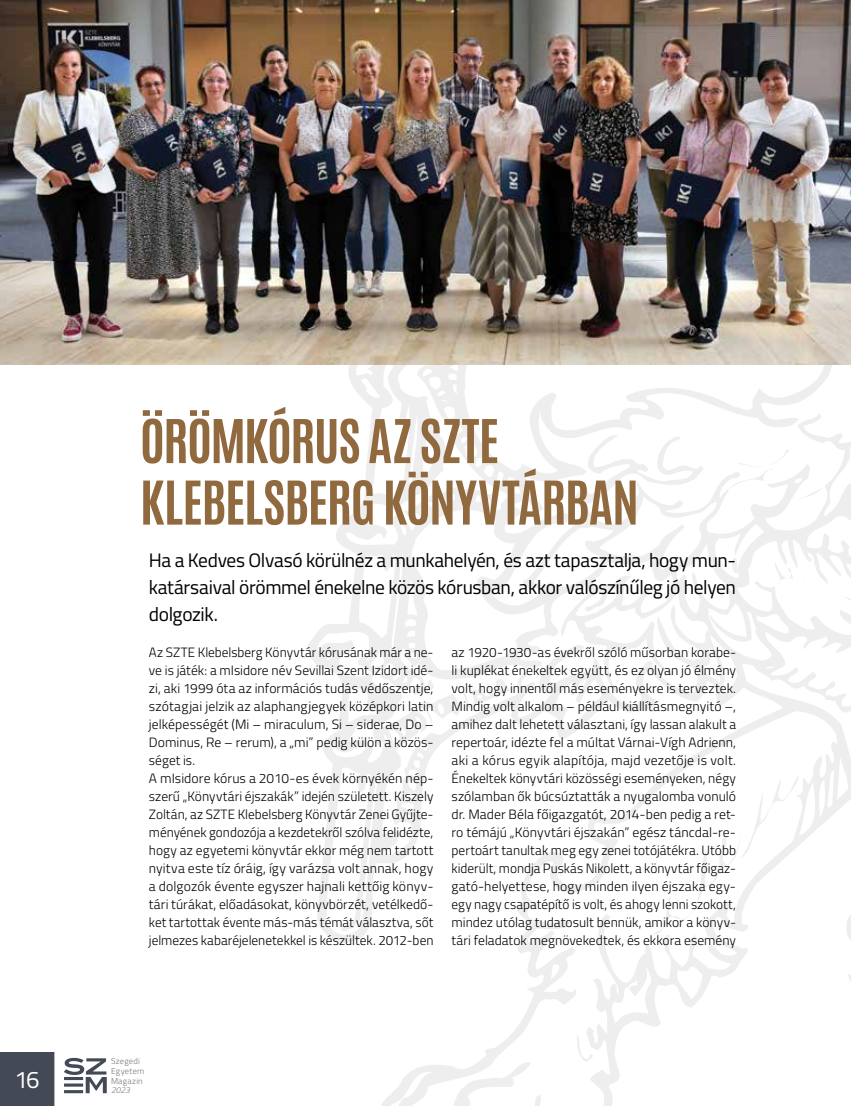
<style>
.page{position:relative;width:851px;height:1106px;background:#fff}
.page>*{position:absolute;margin:0;border:0;box-sizing:border-box;transform-origin:0 0}
.t1{font:700 51.3px/61.5px "Antonio";letter-spacing:-.025em;color:#90693e}
.t2{font:24px "Titillium";color:#fff}
.t3{font:19.5px/27px "Titillium";letter-spacing:-.02em;color:#000;text-align:justify}
.t4{font:300 13.5px/18px "Titillium";letter-spacing:.005em;color:#000}
.t5{font:300 8.55px/9.6px "Titillium";letter-spacing:.025em;color:#77787b}
.t6{font:italic 300 8.55px "Titillium";color:#77787b}
</style>
<div class="page">
<svg style="left:308px;top:365px;width:542px;height:741px"></svg>
<img style="left:0;top:0;width:850px;height:365px">
<hr style="left:54px;top:1051px;width:1px;height:55px;background:#959ba6">
<svg style="left:64px;top:1057px;width:43px;height:36px"></svg>
<div style="left:0;top:1052px;width:54px;height:54px;background:#444a55"></div>
<h2 class="t2" style="left:14px;top:1061px;width:27px">16</h2>
<h1 class="t1" style="left:140px;top:411px;width:500px">ÖRÖMKÓRUS AZ SZTE<br>KLEBELSBERG KÖNYVTÁRBAN</h1>
<h3 class="t3" style="left:149px;top:546px;width:588px">Ha a Kedves Olvasó körülnéz a munkahelyén, és azt tapasztalja, hogy mun&shy;katársaival örömmel énekelne közös kórusban, akkor valószínűleg jó helyen dolgozik.</h3>
<p class="t4" style="left:149px;top:643px;width:286px">Az SZTE Klebelsberg Könyvtár kórusának már a ne&shy;ve is játék: a mIsidore név Sevillai Szent Izidort idé&shy;zi, aki 1999 óta az információs tudás védőszentje, szótagjai jelzik az alaphangjegyek középkori latin jelképességét (Mi – miraculum, Si – siderae, Do – Dominus, Re – rerum), a „mi” pedig külön a közös&shy;séget is.<br>A mIsidore kórus a 2010-es évek környékén nép&shy;szerű „Könyvtári éjszakák” idején született. Kiszely Zoltán, az SZTE Klebelsberg Könyvtár Zenei Gyűjte&shy;ményének gondozója a kezdetekről szólva felidézte, hogy az egyetemi könyvtár ekkor még nem tartott nyitva este tíz óráig, így varázsa volt annak, hogy a dolgozók évente egyszer hajnali kettőig könyv&shy;tári túrákat, előadásokat, könyvbörzét, vetélkedő&shy;ket tartottak évente más-más témát választva, sőt jelmezes kabaréjelenetekkel is készültek. 2012-ben</p>
<p class="t4" style="left:451px;top:643px;width:286px;text-align:justify">az 1920-1930-as évekről szóló műsorban korabe&shy;li kuplékat énekeltek együtt, és ez olyan jó élmény volt, hogy innentől más eseményekre is terveztek.<br>Mindig volt alkalom – például kiállításmegnyitó –, amihez dalt lehetett választani, így lassan alakult a repertoár, idézte fel a múltat Várnai-Vígh Adrienn, aki a kórus egyik alapítója, majd vezetője is volt.<br>Énekeltek könyvtári közösségi eseményeken, négy szólamban ők búcsúztatták a nyugalomba vonuló dr. Mader Béla főigazgatót, 2014-ben pedig a ret&shy;ro témájú „Könyvtári éjszakán” egész táncdal-re&shy;pertoárt tanultak meg egy zenei totójátékra. Utóbb kiderült, mondja Puskás Nikolett, a könyvtár főigaz&shy;gató-helyettese, hogy minden ilyen éjszaka egy&shy;egy nagy csapatépítő is volt, és ahogy lenni szokott, mindez utólag tudatosult bennük, amikor a könyv&shy;tári feladatok megnövekedtek, és ekkora esemény</p>
<p class="t5" style="left:111px;top:1056px;width:35px">Szegedi<br>Egyetem<br>Magazin</p>
<p class="t6" style="left:111px;top:1084px;width:21px">2023</p>
</div>
